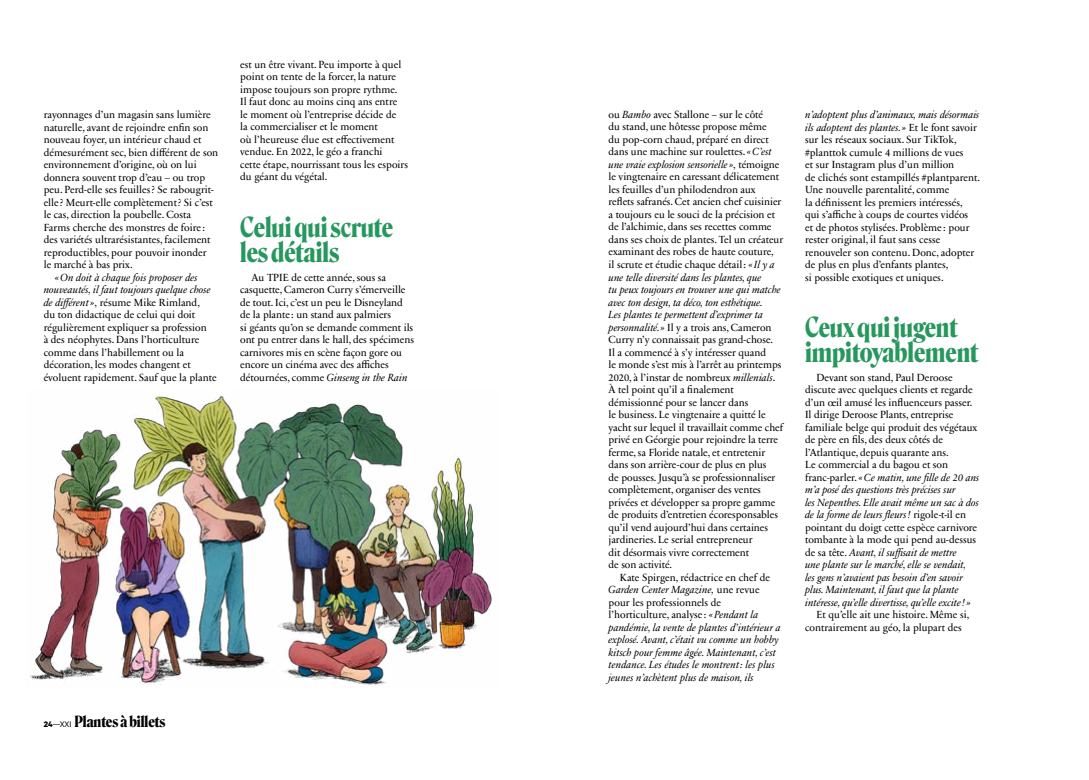
<style>
.page{position:relative;width:1089px;height:780px;background:#fff}
.page>*{position:absolute;margin:0;border:0;box-sizing:border-box;transform-origin:0 0}
.t1{font:700 27px/25px "Roslindale Display Condensed";color:#26975d}
.t2{font:700 15px "Roslindale Display Condensed";color:#000}
.t3{font:10.5px/12.5px "Sabon Next LT Pro";letter-spacing:-.005em;color:#000}
.t4{font:italic 10.5px/12.5px "Sabon Next LT Pro";color:#000}
.s1{font-style:italic}
.s2{font-family:"Calibre";font-size:9px}
.s3{font-family:"Calibre";font-weight:400;font-size:9px}
.s4{font-style:normal}
</style>
<div class="page">
<img style="left:30px;top:396px;width:462px;height:289px">
<p class="t3" style="left:44px;top:108px;width:176px">rayonnages d’un magasin sans lumière naturelle, avant de rejoindre enfin son nouveau foyer, un intérieur chaud et démesurément sec, bien différent de son environnement d’origine, où on lui donnera souvent trop d’eau – ou trop peu. Perd-elle ses feuilles? Se rabougrit&shy;elle ? Meurt-elle complètement? Si c’est le cas, direction la poubelle. Costa Farms cherche des monstres de foire : des variétés ultrarésistantes, facilement reproductibles, pour pouvoir inonder<br>le marché à bas prix.</p>
<p class="t3" style="left:44px;top:270px;width:174px;text-indent:11px"><span class="s1">«On doit à chaque fois proposer des nouveautés, il faut toujours quelque chose de différent»</span>, résume Mike Rimland,<br>du ton didactique de celui qui doit régulièrement expliquer sa profession<br>à des néophytes. Dans l’horticulture comme dans l’habillement ou la décoration, les modes changent et évoluent rapidement. Sauf que la plante</p>
<p class="t3" style="left:240px;top:57px;width:169px">est un être vivant. Peu importe à quel point on tente de la forcer, la nature impose toujours son propre rythme.<br>Il faut donc au moins cinq ans entre<br>le moment où l’entreprise décide de<br>la commercialiser et le moment<br>où l’heureuse élue est effectivement vendue. En 2022, le géo a franchi<br>cette étape, nourrissant tous les espoirs du géant du végétal.</p>
<h1 class="t1" style="left:240px;top:212px;width:154px">Celui qui scrute les détails</h1>
<p class="t3" style="left:240px;top:270px;width:175px;text-indent:11px">Au TPIE de cette année, sous sa casquette, Cameron Curry s’émerveille de tout. Ici, c’est un peu le Disneyland de la plante : un stand aux palmiers<br>si géants qu’on se demande comment ils ont pu entrer dans le hall, des spécimens carnivores mis en scène façon gore ou encore un cinéma avec des affiches détournées, comme <span class="s1">Ginseng in the Rain</span></p>
<h2 class="t2" style="left:44px;top:708px;width:123px"><span class="s2">24</span><span class="s3">—XXI</span> Plantes à billets</h2>
<p class="t3" style="left:608px;top:108px;width:176px">ou <span class="s1">Bambo</span> avec Stallone – sur le côté<br>du stand, une hôtesse propose même<br>du pop-corn chaud, préparé en direct dans une machine sur roulettes. <span class="s1">«C’est une vraie explosion sensorielle»</span>, témoigne le vingtenaire en caressant délicatement les feuilles d’un philodendron aux reflets safranés. Cet ancien chef cuisinier a toujours eu le souci de la précision et de l’alchimie, dans ses recettes comme dans ses choix de plantes. Tel un créateur examinant des robes de haute couture,<br>il scrute et étudie chaque détail: <span class="s1">« Il y a une telle diversité dans les plantes, que<br>tu peux toujours en trouver une qui matche avec ton design, ta déco, ton esthétique.<br>Les plantes te permettent d’exprimer ta personnalité.»</span> Il y a trois ans, Cameron Curry n’y connaissait pas grand-chose.<br>Il a commencé à s’y intéresser quand<br>le monde s’est mis à l’arrêt au printemps 2020, à l’instar de nombreux <span class="s1">millenials</span>.<br>À tel point qu’il a finalement démissionné pour se lancer dans<br>le business. Le vingtenaire a quitté le yacht sur lequel il travaillait comme chef privé en Géorgie pour rejoindre la terre ferme, sa Floride natale, et entretenir dans son arrière-cour de plus en plus<br>de pousses. Jusqu’à se professionnaliser complètement, organiser des ventes privées et développer sa propre gamme de produits d’entretien écoresponsables qu’il vend aujourd’hui dans certaines jardineries. Le serial entrepreneur<br>dit désormais vivre correctement<br>de son activité.</p>
<p class="t4" style="left:608px;top:570px;width:174px;text-indent:11px"><span class="s4">Kate Spirgen, rédactrice en chef de </span>Garden Center Magazine, <span class="s4">une revue pour les professionnels de l’horticulture, analyse :</span> «Pendant la pandémie, la vente de plantes d’intérieur a explosé. Avant, c’était vu comme un hobby kitsch pour femme âgée. Maintenant, c’est tendance. Les études le montrent: les plus jeunes n’achètent plus de maison, ils</p>
<p class="t3" style="left:805px;top:108px;width:176px"><span class="s1">n’adoptent plus d’animaux, mais désormais ils adoptent des plantes.»</span> Et le font savoir sur les réseaux sociaux. Sur TikTok, #planttok cumule 4 millions de vues<br>et sur Instagram plus d’un million<br>de clichés sont estampillés #plantparent.<br>Une nouvelle parentalité, comme<br>la définissent les premiers intéressés,<br>qui s’affiche à coups de courtes vidéos<br>et de photos stylisées. Problème : pour rester original, il faut sans cesse renouveler son contenu. Donc, adopter de plus en plus d’enfants plantes,<br>si possible exotiques et uniques.</p>
<h1 class="t1" style="left:805px;top:312px;width:175px">Ceux qui jugent impitoyablement</h1>
<p class="t3" style="left:805px;top:370px;width:176px;text-indent:11px">Devant son stand, Paul Deroose discute avec quelques clients et regarde d’un œil amusé les influenceurs passer.<br>Il dirige Deroose Plants, entreprise familiale belge qui produit des végétaux de père en fils, des deux côtés de l’Atlantique, depuis quarante ans.<br>Le commercial a du bagou et son franc-parler. <span class="s1">«Ce matin, une fille de 20 ans m’a posé des questions très précises sur<br>les Nepenthes. Elle avait même un sac à dos de la forme de leurs fleurs!</span> rigole-t-il en pointant du doigt cette espèce carnivore tombante à la mode qui pend au-dessus de sa tête. <span class="s1">Avant, il suffisait de mettre<br>une plante sur le marché, elle se vendait,<br>les gens n’avaient pas besoin d’en savoir plus. Maintenant, il faut que la plante intéresse, qu’elle divertisse, qu’elle excite!»</span></p>
<p class="t3" style="left:805px;top:608px;width:166px;text-indent:11px">Et qu’elle ait une histoire. Même si, contrairement au géo, la plupart des</p>
</div>
